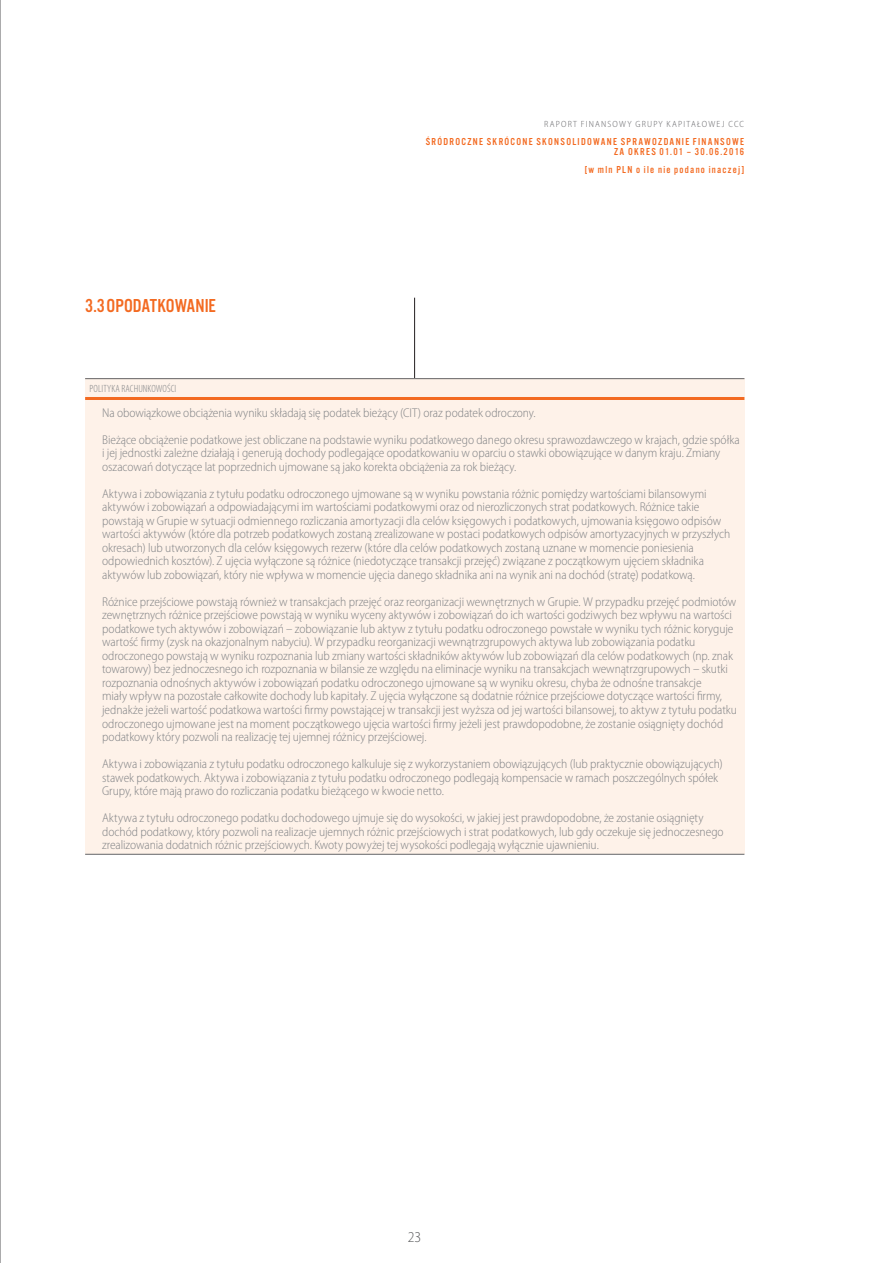
<style>
.page{position:relative;width:893px;height:1263px;background:#fff}
.page>*{position:absolute;margin:0;border:0;box-sizing:border-box;transform-origin:0 0}
.t1{font:19.5px "Alternate Got No 3 DOT";color:#f36a21}
.t2{font:300 semi-condensed 15px "Myriad Pro";color:#57585a}
.t3{font:300 semi-condensed 12.75px/13.5px "Myriad Pro";letter-spacing:-.005em;color:#808285}
.t4{font:10.5px/10.5px "Alternate Got No 3 DOT";letter-spacing:.12em;color:#f36a21;text-align:right}
.t5{font:300 condensed 10.5px "Myriad Pro";letter-spacing:.01em;color:#808285}
.t6{font:300 semi-condensed 9px "Myriad Pro";letter-spacing:.135em;color:#636366}
</style>
<div class="page">
<hr style="left:414px;top:298px;width:1px;height:837px;background:#231f20">
<div style="left:398px;top:829px;width:33px;height:317px;background:#fff"></div>
<hr style="left:0;top:0;width:1px;height:1263px;background:#57585a">
<div style="left:85px;top:378px;width:659px;height:476px;background:#fef2e9"></div>
<hr style="left:85px;top:378px;width:659px;height:1px;background:#636366">
<hr style="left:85px;top:397px;width:659px;height:3px;background:#f36a21">
<hr style="left:85px;top:854px;width:659px;height:1px;background:#636366">
<h1 class="t1" style="left:85px;top:296px;width:132px">3.3OPODATKOWANIE</h1>
<p class="t6" style="left:544px;top:118px;width:201px">RAPORT FINANSOWY GRUPY KAPITAŁOWEJ CCC</p>
<p class="t4" style="left:426px;top:136px;width:320px">ŚRÓDROCZNE SKRÓCONE SKONSOLIDOWANE SPRAWOZDANIE FINANSOWE<br>ZA OKRES 01.01 – 30.06.2016</p>
<p class="t4" style="left:585px;top:165px;width:161px">[w mln PLN o ile nie podano inaczej]</p>
<p class="t5" style="left:89px;top:382px;width:88px">POLITYKA RACHUNKOWOŚCI</p>
<p class="t3" style="left:102px;top:399px;width:639px;line-height:27px">Na obowiązkowe obciążenia wyniku składają się podatek bieżący (CIT) oraz podatek odroczony.<br>Bieżące obciążenie podatkowe jest obliczane na podstawie wyniku podatkowego danego okresu sprawozdawczego w krajach, gdzie spółka</p>
<p class="t3" style="left:102px;top:446px;width:620px">i jej jednostki zależne działają i generują dochody podlegające opodatkowaniu w oparciu o stawki obowiązujące w danym kraju. Zmiany oszacowań dotyczące lat poprzednich ujmowane są jako korekta obciążenia za rok bieżący.</p>
<p class="t3" style="left:102px;top:487px;width:630px">Aktywa i zobowiązania z tytułu podatku odroczonego ujmowane są w wyniku powstania różnic pomiędzy wartościami bilansowymi aktywów i zobowiązań a odpowiadającymi im wartościami podatkowymi oraz od nierozliczonych strat podatkowych. Różnice takie powstają w Grupie w sytuacji odmiennego rozliczania amortyzacji dla celów księgowych i podatkowych, ujmowania księgowo odpisów wartości aktywów (które dla potrzeb podatkowych zostaną zrealizowane w postaci podatkowych odpisów amortyzacyjnych w przyszłych okresach) lub utworzonych dla celów księgowych rezerw (które dla celów podatkowych zostaną uznane w momencie poniesienia odpowiednich kosztów). Z ujęcia wyłączone są różnice (niedotyczące transakcji przejęć) związane z początkowym ujęciem składnika aktywów lub zobowiązań, który nie wpływa w momencie ujęcia danego składnika ani na wynik ani na dochód (stratę) podatkową.</p>
<p class="t3" style="left:102px;top:595px;width:636px">Różnice przejściowe powstają również w transakcjach przejęć oraz reorganizacji wewnętrznych w Grupie. W przypadku przejęć podmiotów zewnętrznych różnice przejściowe powstają w wyniku wyceny aktywów i zobowiązań do ich wartości godziwych bez wpływu na wartości podatkowe tych aktywów i zobowiązań – zobowiązanie lub aktyw z tytułu podatku odroczonego powstałe w wyniku tych różnic koryguje wartość firmy (zysk na okazjonalnym nabyciu). W przypadku reorganizacji wewnątrzgrupowych aktywa lub zobowiązania podatku odroczonego powstają w wyniku rozpoznania lub zmiany wartości składników aktywów lub zobowiązań dla celów podatkowych (np. znak towarowy) bez jednoczesnego ich rozpoznania w bilansie ze względu na eliminacje wyniku na transakcjach wewnątrzgrupowych – skutki rozpoznania odnośnych aktywów i zobowiązań podatku odroczonego ujmowane są w wyniku okresu, chyba że odnośne transakcje<br>miały wpływ na pozostałe całkowite dochody lub kapitały. Z ujęcia wyłączone są dodatnie różnice przejściowe dotyczące wartości firmy, jednakże jeżeli wartość podatkowa wartości firmy powstającej w transakcji jest wyższa od jej wartości bilansowej, to aktyw z tytułu podatku odroczonego ujmowane jest na moment początkowego ujęcia wartości firmy jeżeli jest prawdopodobne, że zostanie osiągnięty dochód podatkowy który pozwoli na realizację tej ujemnej różnicy przejściowej.</p>
<p class="t3" style="left:102px;top:757px;width:622px">Aktywa i zobowiązania z tytułu podatku odroczonego kalkuluje się z wykorzystaniem obowiązujących (lub praktycznie obowiązujących) stawek podatkowych. Aktywa i zobowiązania z tytułu podatku odroczonego podlegają kompensacie w ramach poszczególnych spółek<br>Grupy, które mają prawo do rozliczania podatku bieżącego w kwocie netto.</p>
<p class="t3" style="left:102px;top:811px;width:623px">Aktywa z tytułu odroczonego podatku dochodowego ujmuje się do wysokości, w jakiej jest prawdopodobne, że zostanie osiągnięty dochód podatkowy, który pozwoli na realizacje ujemnych różnic przejściowych i strat podatkowych, lub gdy oczekuje się jednoczesnego zrealizowania dodatnich różnic przejściowych. Kwoty powyżej tej wysokości podlegają wyłącznie ujawnieniu.</p>
<p class="t2" style="left:408px;top:1228px;width:15px">23</p>
</div>
